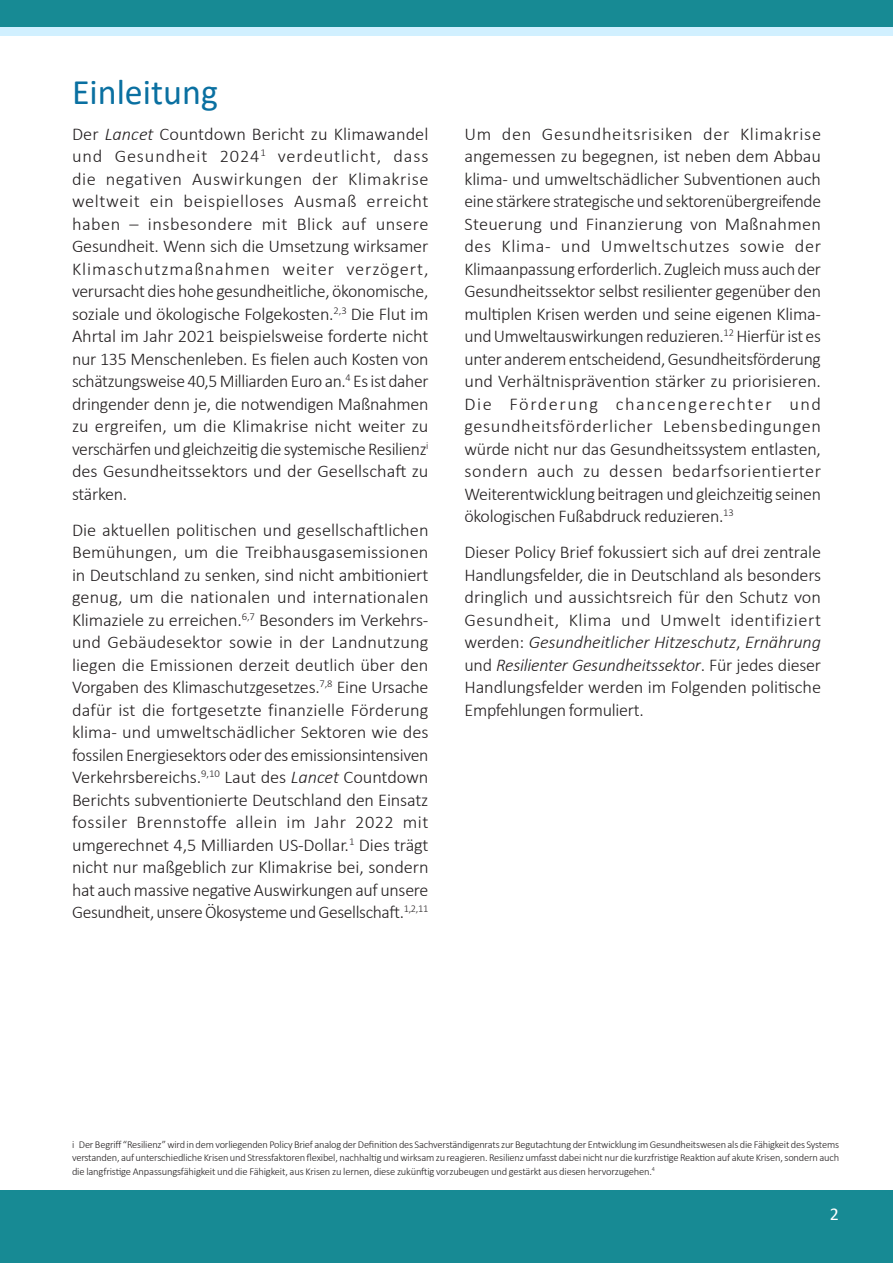
<style>
.page{position:relative;width:893px;height:1263px;background:#fff}
.page>*{position:absolute;margin:0;border:0;box-sizing:border-box;transform-origin:0 0}
.t1{font:36px "Calibri";color:#0a70a1}
.Body{font:300 18px/22.5px "Calibri";letter-spacing:-.015em;color:#231f20;text-align:justify}
.t2{font:18px "Calibri";color:#fff}
.Footnote{font:300 10.5px/13.5px "Calibri";letter-spacing:-.015em;color:#231f20;text-align:justify}
.s1{font-style:italic}
</style>
<div class="page">
<div style="left:0;top:0;width:893px;height:27px;background:#178a94"></div>
<div style="left:0;top:27px;width:893px;height:9px;background:#d1f0ff"></div>
<div style="left:0;top:1191px;width:893px;height:72px;background:#178a94"></div>
<h1 class="t1" style="left:72px;top:67px;width:147px">Einleitung</h1>
<p class="Body" style="left:72px;top:122px;width:358px">Der <span class="s1">Lancet</span> Countdown Bericht zu Klimawandel und Gesundheit 2024<sup>1</sup> verdeutlicht, dass die negativen Auswirkungen der Klimakrise weltweit ein beispielloses Ausmaß erreicht haben – insbesondere mit Blick auf unsere Gesundheit. Wenn sich die Umsetzung wirksamer Klimaschutzmaßnahmen weiter verzögert, verursacht dies hohe gesundheitliche, ökonomische, soziale und ökologische Folgekosten.<sup>2,3</sup> Die Flut im Ahrtal im Jahr 2021 beispielsweise forderte nicht nur 135 Menschenleben. Es fielen auch Kosten von schätzungsweise 40,5 Milliarden Euro an.<sup>4</sup> Es ist daher dringender denn je, die notwendigen Maßnahmen zu ergreifen, um die Klimakrise nicht weiter zu verschärfen und gleichzeitig die systemische Resilienz<sup>i </sup>des Gesundheitssektors und der Gesellschaft zu stärken.</p>
<p class="Body" style="left:72px;top:518px;width:358px">Die aktuellen politischen und gesellschaftlichen Bemühungen, um die Treibhausgasemissionen in Deutschland zu senken, sind nicht ambitioniert genug, um die nationalen und internationalen Klimaziele zu erreichen.<sup>6,7</sup> Besonders im Verkehrs&shy;und Gebäudesektor sowie in der Landnutzung liegen die Emissionen derzeit deutlich über den Vorgaben des Klimaschutzgesetzes.<sup>7,8</sup> Eine Ursache dafür ist die fortgesetzte finanzielle Förderung klima- und umweltschädlicher Sektoren wie des fossilen Energiesektors oder des emissionsintensiven Verkehrsbereichs.<sup>9,10</sup> Laut des <span class="s1">Lancet</span> Countdown Berichts subventionierte Deutschland den Einsatz fossiler Brennstoffe allein im Jahr 2022 mit umgerechnet 4,5 Milliarden US-Dollar.<sup>1</sup> Dies trägt nicht nur maßgeblich zur Klimakrise bei, sondern hat auch massive negative Auswirkungen auf unsere Gesundheit, unsere Ökosysteme und Gesellschaft.<sup>1,2,11</sup></p>
<p class="Body" style="left:464px;top:122px;width:358px">Um den Gesundheitsrisiken der Klimakrise angemessen zu begegnen, ist neben dem Abbau klima- und umweltschädlicher Subventionen auch eine stärkere strategische und sektorenübergreifende Steuerung und Finanzierung von Maßnahmen des Klima- und Umweltschutzes sowie der Klimaanpassung erforderlich. Zugleich muss auch der Gesundheitssektor selbst resilienter gegenüber den multiplen Krisen werden und seine eigenen Klima&shy;und Umweltauswirkungen reduzieren.<sup>12</sup> Hierfür ist es unter anderem entscheidend, Gesundheitsförderung und Verhältnisprävention stärker zu priorisieren.<br>Die Förderung chancengerechter und gesundheitsförderlicher Lebensbedingungen würde nicht nur das Gesundheitssystem entlasten, sondern auch zu dessen bedarfsorientierter Weiterentwicklung beitragen und gleichzeitig seinen ökologischen Fußabdruck reduzieren.<sup>13</sup></p>
<p class="Body" style="left:464px;top:541px;width:358px">Dieser Policy Brief fokussiert sich auf drei zentrale Handlungsfelder, die in Deutschland als besonders dringlich und aussichtsreich für den Schutz von Gesundheit, Klima und Umwelt identifiziert werden: <span class="s1">Gesundheitlicher Hitzeschutz</span>, <span class="s1">Ernährung </span>und <span class="s1">Resilienter Gesundheitssektor</span>. Für jedes dieser Handlungsfelder werden im Folgenden politische Empfehlungen formuliert.</p>
<p class="Footnote" style="left:72px;top:1137px;width:769px">i Der Begriff “Resilienz” wird in dem vorliegenden Policy Brief analog der Definition des Sachverständigenrats zur Begutachtung der Entwicklung im Gesundheitswesen als die Fähigkeit des Systems verstanden, auf unterschiedliche Krisen und Stressfaktoren flexibel, nachhaltig und wirksam zu reagieren. Resilienz umfasst dabei nicht nur die kurzfristige Reaktion auf akute Krisen, sondern auch die langfristige Anpassungsfähigkeit und die Fähigkeit, aus Krisen zu lernen, diese zukünftig vorzubeugen und gestärkt aus diesen hervorzugehen.<sup>4</sup></p>
<p class="t2" style="left:830px;top:1201px;width:11px">2</p>
</div>
